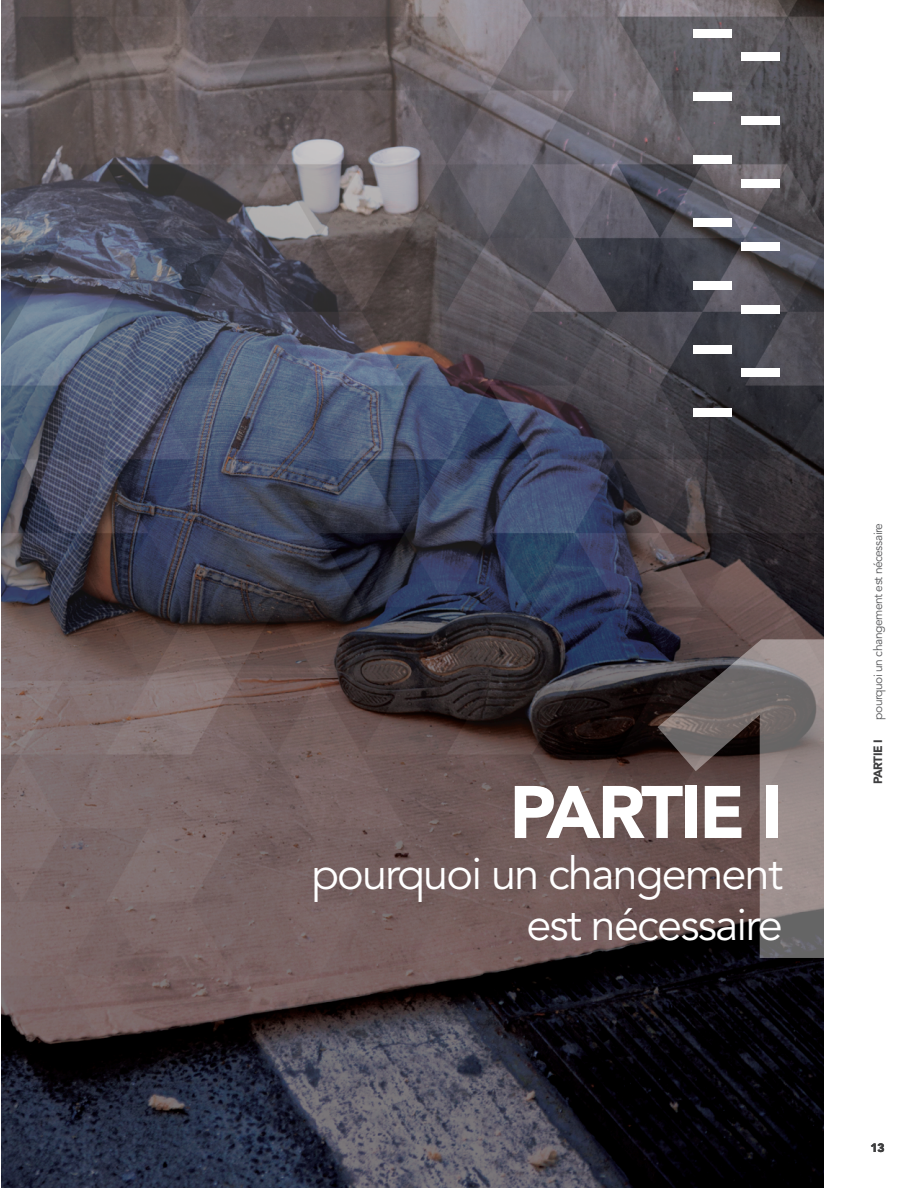
<style>
.page{position:relative;width:918px;height:1188px;background:#fff}
.page>*{position:absolute;margin:0;border:0;box-sizing:border-box;transform-origin:0 0}
.t1{font:900 450px "Avenir LT Std";color:#fff}
.t2{font:900 73.5px "Avenir LT Std";letter-spacing:-.04em;color:#fff}
.t3{font:45px "Avenir LT Std";letter-spacing:-.04em;color:#fff}
.t4{font:12px "Avenir LT Std";letter-spacing:-.04em;color:#57585a}
.t5{font:900 12px "Avenir LT Std";letter-spacing:-.04em;color:#3e3e3f}
</style>
<div class="page">
<img style="left:1px;top:0;width:823px;height:1188px">
<div style="left:693px;top:92px;width:39px;height:8px;background:#fff"></div>
<div style="left:741px;top:116px;width:39px;height:8px;background:#fff"></div>
<div style="left:693px;top:29px;width:39px;height:8px;background:#fff"></div>
<div style="left:741px;top:53px;width:39px;height:8px;background:#fff"></div>
<div style="left:693px;top:155px;width:39px;height:9px;background:#fff"></div>
<div style="left:741px;top:179px;width:39px;height:8px;background:#fff"></div>
<div style="left:693px;top:219px;width:39px;height:8px;background:#fff"></div>
<div style="left:741px;top:242px;width:39px;height:9px;background:#fff"></div>
<div style="left:693px;top:282px;width:39px;height:8px;background:#fff"></div>
<div style="left:741px;top:306px;width:39px;height:8px;background:#fff"></div>
<div style="left:693px;top:345px;width:39px;height:8px;background:#fff"></div>
<div style="left:741px;top:369px;width:39px;height:8px;background:#fff"></div>
<div style="left:693px;top:408px;width:39px;height:8px;background:#fff"></div>
<h1 class="t1" style="left:630px;top:529px;width:268px">1</h1>
<p class="t2" style="left:509px;top:768px;width:275px">PARTIE I</p>
<p class="t3" style="left:311px;top:848px;width:473px">pourquoi un changement</p>
<p class="t3" style="left:526px;top:899px;width:258px">est nécessaire</p>
<p class="t4" style="left:871px;top:720px;width:198px;rotate:-90deg">pourquoi un changement est nécessaire</p>
<p class="t5" style="left:871px;top:784px;width:46px;rotate:-90deg">PARTIE I</p>
<p class="t5" style="left:870px;top:1141px;width:16px">13</p>
</div>
